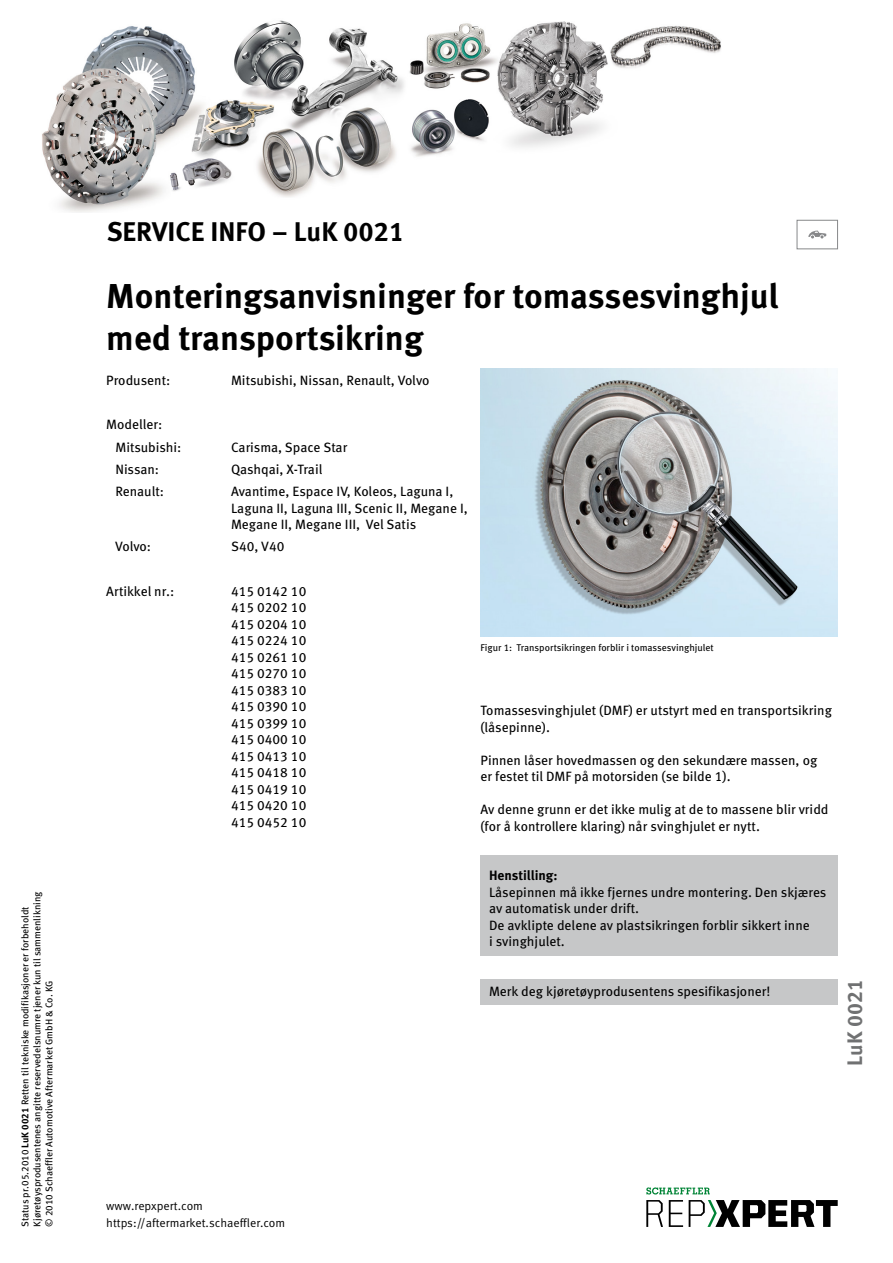
<style>
.page{position:relative;width:893px;height:1263px;background:#fff}
.page>*{position:absolute;margin:0;border:0;box-sizing:border-box;transform-origin:0 0}
.t1{font:700 34.5px/41.4px "Meta Pro";color:#000}
.t2{font:700 27px "Meta Pro";color:#000}
.t3{font:700 21px "Meta Pro";color:#707172}
.t4{font:13.5px/16.5px "Meta Pro";color:#000}
.t5{font:700 13.5px "Meta Pro";color:#000}
.t6{font:12px/16.5px "Meta Pro Norm";color:#000}
.t7{font:9.75px/12px "Meta Pro";color:#000}
.s1{font-weight:700}
</style>
<div class="page">
<div style="left:480px;top:855px;width:358px;height:101px;background:#c6c7c8"></div>
<img style="left:480px;top:369px;width:358px;height:267px">
<div style="left:480px;top:980px;width:358px;height:25px;background:#c6c7c8"></div>
<div style="left:797px;top:220px;width:41px;height:29px;border:1px solid #87888a"></div>
<svg style="left:808px;top:231px;width:18px;height:7px"></svg>
<img style="left:42px;top:20px;width:679px;height:192px">
<svg style="left:646px;top:1200px;width:17px;height:27px"></svg>
<svg style="left:669px;top:1200px;width:14px;height:27px"></svg>
<svg style="left:689px;top:1200px;width:149px;height:27px"></svg>
<svg style="left:646px;top:1187px;width:64px;height:7px"></svg>
<p class="t7" style="left:19px;top:1227px;width:337px;rotate:-90deg">Status pr.05.2010 <span class="s1">LuK 0021</span> Retten til tekniske modifikasjoner er forbeholdt<br>Kjøretøysprodusentenes angitte reservedelsnumre tjener kun til sammenlikning © 2010 Schaeffler Automotive Aftermarket GmbH &amp; Co. KG</p>
<h2 class="t2" style="left:107px;top:210px;width:299px">SERVICE INFO – LuK 0021</h2>
<h1 class="t1" style="left:106px;top:273px;width:674px">Monteringsanvisninger for tomassesvinghjul med transportsikring</h1>
<p class="t4" style="left:106px;top:371px;width:66px">Produsent:</p>
<p class="t4" style="left:231px;top:371px;width:200px">Mitsubishi, Nissan, Renault, Volvo</p>
<p class="t4" style="left:115px;top:413px;width:68px;line-height:22.2px;text-indent:-9px">Modeller:<br>Mitsubishi:</p>
<p class="t4" style="left:231px;top:438px;width:118px">Carisma, Space Star</p>
<p class="t4" style="left:115px;top:460px;width:45px">Nissan:</p>
<p class="t4" style="left:231px;top:460px;width:93px">Qashqai, X-Trail</p>
<p class="t4" style="left:115px;top:482px;width:50px">Renault:</p>
<p class="t4" style="left:231px;top:482px;width:238px">Avantime, Espace IV, Koleos, Laguna I,<br>Laguna II, Laguna III, Scenic II, Megane I,<br>Megane II, Megane III, Vel Satis</p>
<p class="t4" style="left:115px;top:537px;width:37px">Volvo:</p>
<p class="t4" style="left:231px;top:537px;width:55px">S40, V40</p>
<p class="t4" style="left:106px;top:582px;width:70px">Artikkel nr.:</p>
<p class="t4" style="left:231px;top:582px;width:77px;text-align:justify">415 0142 10<br>415 0202 10<br>415 0204 10<br>415 0224 10<br>415 0261 10<br>415 0270 10<br>415 0383 10<br>415 0390 10<br>415 0399 10<br>415 0400 10<br>415 0413 10<br>415 0418 10<br>415 0419 10<br>415 0420 10<br>415 0452 10</p>
<p class="t7" style="left:480px;top:640px;width:235px">Figur 1: Transportsikringen forblir i tomassesvinghjulet</p>
<p class="t4" style="left:480px;top:701px;width:353px">Tomassesvinghjulet (DMF) er utstyrt med en transportsikring (låsepinne).</p>
<p class="t4" style="left:480px;top:751px;width:338px">Pinnen låser hovedmassen og den sekundære massen, og er festet til DMF på motorsiden (se bilde 1).</p>
<p class="t4" style="left:480px;top:800px;width:350px">Av denne grunn er det ikke mulig at de to massene blir vridd (for å kontrollere klaring) når svinghjulet er nytt.</p>
<p class="t5" style="left:489px;top:865px;width:70px">Henstilling:</p>
<p class="t4" style="left:489px;top:883px;width:339px">Låsepinnen må ikke fjernes undre montering. Den skjæres av automatisk under drift.<br>De avklipte delene av plastsikringen forblir sikkert inne<br>i svinghjulet.</p>
<p class="t4" style="left:489px;top:982px;width:283px">Merk deg kjøretøyprodusentens spesifikasjoner!</p>
<h3 class="t3" style="left:838px;top:1065px;width:88px;rotate:-90deg">LuK 0021</h3>
<p class="t6" style="left:106px;top:1197px;width:180px">www.repxpert.com https://aftermarket.schaeffler.com</p>
</div>
